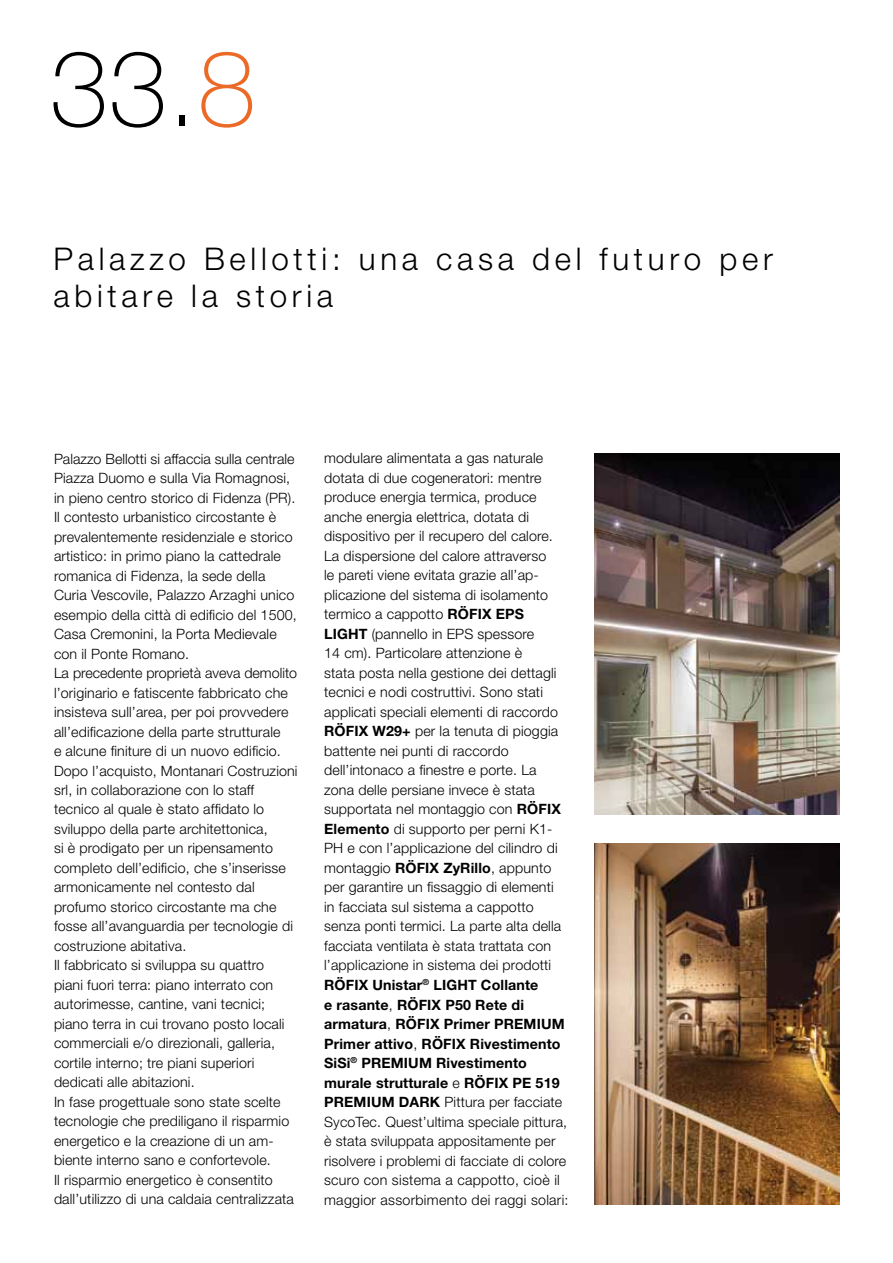
<style>
.page{position:relative;width:893px;height:1263px;background:#fff}
.page>*{position:absolute;margin:0;border:0;box-sizing:border-box;transform-origin:0 0}
.t1{font:100 106.05px "Helvetica Neue LT";color:#000}
.t2{font:300 31.35px/37.5px "Helvetica Neue LT";letter-spacing:.15em;color:#000}
.t3{font:300 14.25px/19.5px "Helvetica Neue LT";letter-spacing:.01em;color:#000}
.s1{color:#eb6a27}
.s2{font-weight:700}
</style>
<div class="page">
<img style="left:594px;top:843px;width:245px;height:362px">
<img style="left:594px;top:453px;width:245px;height:361px">
<h1 class="t1" style="left:50px;top:28px;width:208px">33.<span class="s1">8</span></h1>
<h2 class="t2" style="left:53px;top:239px;width:721px">Palazzo Bellotti: una casa del futuro per abitare la storia</h2>
<p class="t3" style="left:54px;top:448px;width:245px">Palazzo Bellotti si affaccia sulla centrale Piazza Duomo e sulla Via Romagnosi, in pieno centro storico di Fidenza (PR).<br>Il contesto urbanistico circostante è prevalentemente residenziale e storico artistico: in primo piano la cattedrale romanica di Fidenza, la sede della Curia Vescovile, Palazzo Arzaghi unico esempio della città di edificio del 1500, Casa Cremonini, la Porta Medievale con il Ponte Romano.<br>La precedente proprietà aveva demolito l’originario e fatiscente fabbricato che insisteva sull’area, per poi provvedere all’edificazione della parte strutturale<br>e alcune finiture di un nuovo edificio.<br>Dopo l’acquisto, Montanari Costruzioni srl, in collaborazione con lo staff tecnico al quale è stato affidato lo sviluppo della parte architettonica,<br>si è prodigato per un ripensamento completo dell’edificio, che s’inserisse armonicamente nel contesto dal profumo storico circostante ma che fosse all’avanguardia per tecnologie di costruzione abitativa.<br>Il fabbricato si sviluppa su quattro<br>piani fuori terra: piano interrato con autorimesse, cantine, vani tecnici; piano terra in cui trovano posto locali commerciali e/o direzionali, galleria, cortile interno; tre piani superiori dedicati alle abitazioni.<br>In fase progettuale sono state scelte tecnologie che prediligano il risparmio energetico e la creazione di un am&shy;biente interno sano e confortevole.<br>Il risparmio energetico è consentito dall’utilizzo di una caldaia centralizzata</p>
<p class="t3" style="left:324px;top:448px;width:246px">modulare alimentata a gas naturale dotata di due cogeneratori: mentre produce energia termica, produce anche energia elettrica, dotata di dispositivo per il recupero del calore.<br>La dispersione del calore attraverso<br>le pareti viene evitata grazie all’ap&shy;plicazione del sistema di isolamento termico a cappotto <span class="s2">RÖFIX EPS LIGHT</span> (pannello in EPS spessore<br>14 cm). Particolare attenzione è<br>stata posta nella gestione dei dettagli tecnici e nodi costruttivi. Sono stati applicati speciali elementi di raccordo <span class="s2">RÖFIX W29+</span> per la tenuta di pioggia battente nei punti di raccordo dell’intonaco a finestre e porte. La zona delle persiane invece è stata supportata nel montaggio con <span class="s2">RÖFIX Elemento</span> di supporto per perni K1- PH e con l’applicazione del cilindro di montaggio <span class="s2">RÖFIX ZyRillo</span>, appunto per garantire un fissaggio di elementi<br>in facciata sul sistema a cappotto senza ponti termici. La parte alta della facciata ventilata è stata trattata con l’applicazione in sistema dei prodotti <span class="s2">RÖFIX Unistar</span><sup>®</sup> <span class="s2">LIGHT Collante<br>e rasante</span>, <span class="s2">RÖFIX P50 Rete di armatura</span>, <span class="s2">RÖFIX Primer PREMIUM Primer attivo</span>, <span class="s2">RÖFIX Rivestimento SiSi</span><sup>®</sup> <span class="s2">PREMIUM Rivestimento murale strutturale</span> e <span class="s2">RÖFIX PE 519<br>PREMIUM DARK</span> Pittura per facciate SycoTec. Quest’ultima speciale pittura, è stata sviluppata appositamente per risolvere i problemi di facciate di colore scuro con sistema a cappotto, cioè il maggior assorbimento dei raggi solari:</p>
</div>
